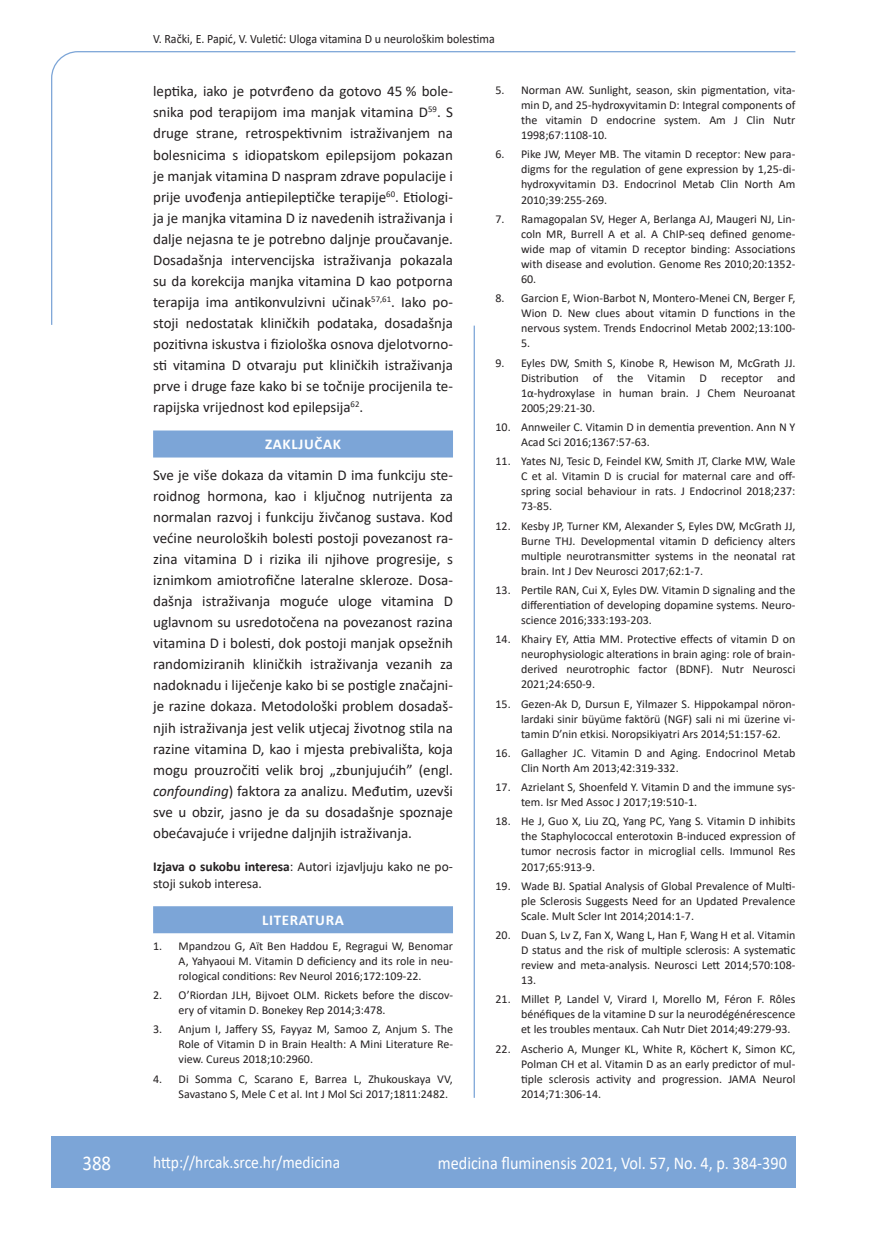
<style>
.page{position:relative;width:872px;height:1234px;background:#fff}
.page>*{position:absolute;margin:0;border:0;box-sizing:border-box;transform-origin:0 0}
.t1{font:21px "Calibri";color:#fff;scale:.9 1}
.t2{font:18px "Calibri";color:#fff;scale:.9 1}
.t3{font:17.25px "Calibri";color:#fff;scale:.9 1}
.osnovni_tekst{font:15px/21px "Calibri";color:#231f20;text-align:justify}
.naslov_ruler{font:700 15px "Calibri";letter-spacing:.04em;color:#fff}
.izjava{font:13.5px/16.5px "Calibri";color:#231f20}
.glava{font:12.75px "Calibri";color:#231f20;scale:.94 1}
.literatura{font:12px/15px "Calibri";color:#231f20;text-align:justify}
.s1{font-style:italic}
.s2{font-weight:700}
</style>
<div class="page">
<svg style="left:51px;top:51px;width:745px;height:274px"></svg>
<hr style="left:473px;top:325px;width:2px;height:772px;background:#7ca5d7">
<div style="left:51px;top:1135px;width:744px;height:51px;background:#7ca5d7"></div>
<div style="left:153px;top:430px;width:300px;height:27px;background:#7ca5d7"></div>
<div style="left:153px;top:906px;width:300px;height:27px;background:#7ca5d7"></div>
<p class="glava" style="left:153px;top:29px;width:365px">V. Rački, E. Papić, V. Vuletić: Uloga vitamina D u neurološkim bolestima</p>
<p class="osnovni_tekst" style="left:153px;top:80px;width:301px">leptika, iako je potvrđeno da gotovo 45 % bole&shy;snika pod terapijom ima manjak vitamina D<sup>59</sup>. S druge strane, retrospektivnim istraživanjem na bolesnicima s idiopatskom epilepsijom pokazan je manjak vitamina D naspram zdrave populacije i prije uvođenja antiepileptičke terapije<sup>60</sup>. Etiologi&shy;ja je manjka vitamina D iz navedenih istraživanja i dalje nejasna te je potrebno daljnje proučavanje.<br>Dosadašnja intervencijska istraživanja pokazala su da korekcija manjka vitamina D kao potporna terapija ima antikonvulzivni učinak<sup>57,61</sup>. Iako po&shy;stoji nedostatak kliničkih podataka, dosadašnja pozitivna iskustva i fiziološka osnova djelotvorno&shy;sti vitamina D otvaraju put kliničkih istraživanja prve i druge faze kako bi se točnije procijenila te&shy;rapijska vrijednost kod epilepsija<sup>62</sup>.</p>
<p class="naslov_ruler" style="left:265px;top:433px;width:77px">ZAKLJUČAK</p>
<p class="osnovni_tekst" style="left:153px;top:464px;width:301px">Sve je više dokaza da vitamin D ima funkciju ste&shy;roidnog hormona, kao i ključnog nutrijenta za normalan razvoj i funkciju živčanog sustava. Kod većine neuroloških bolesti postoji povezanost ra&shy;zina vitamina D i rizika ili njihove progresije, s iznimkom amiotrofične lateralne skleroze. Dosa&shy;dašnja istraživanja moguće uloge vitamina D uglavnom su usredotočena na povezanost razina vitamina D i bolesti, dok postoji manjak opsežnih randomiziranih kliničkih istraživanja vezanih za nadoknadu i liječenje kako bi se postigle značajni&shy;je razine dokaza. Metodološki problem dosadaš&shy;njih istraživanja jest velik utjecaj životnog stila na razine vitamina D, kao i mjesta prebivališta, koja mogu prouzročiti velik broj „zbunjujućih” (engl. <span class="s1">confounding</span>) faktora za analizu. Međutim, uzevši sve u obzir, jasno je da su dosadašnje spoznaje obećavajuće i vrijedne daljnjih istraživanja.</p>
<p class="izjava" style="left:153px;top:858px;width:301px"><span class="s2">Izjava o sukobu interesa</span>: Autori izjavljuju kako ne po&shy;stoji sukob interesa.</p>
<p class="naslov_ruler" style="left:262px;top:909px;width:83px">LITERATURA</p>
<p class="literatura" style="left:179px;top:937px;width:276px;text-indent:-26px">1. Mpandzou G, Aït Ben Haddou E, Regragui W, Benomar A, Yahyaoui M. Vitamin D deficiency and its role in neu&shy;rological conditions: Rev Neurol 2016;172:109-22.</p>
<p class="literatura" style="left:179px;top:986px;width:276px;text-indent:-26px">2. O’Riordan JLH, Bijvoet OLM. Rickets before the discov&shy;ery of vitamin D. Bonekey Rep 2014;3:478.</p>
<p class="literatura" style="left:179px;top:1021px;width:276px;text-indent:-26px">3. Anjum I, Jaffery SS, Fayyaz M, Samoo Z, Anjum S. The Role of Vitamin D in Brain Health: A Mini Literature Re&shy;view. Cureus 2018;10:2960.</p>
<p class="literatura" style="left:179px;top:1070px;width:276px;text-indent:-26px">4. Di Somma C, Scarano E, Barrea L, Zhukouskaya VV,<br>Savastano S, Mele C et al. Int J Mol Sci 2017;1811:2482.</p>
<p class="literatura" style="left:521px;top:82px;width:276px;text-indent:-26px">5. Norman AW. Sunlight, season, skin pigmentation, vita&shy;min D, and 25-hydroxyvitamin D: Integral components of the vitamin D endocrine system. Am J Clin Nutr 1998;67:1108-10.</p>
<p class="literatura" style="left:521px;top:147px;width:276px;text-indent:-26px">6. Pike JW, Meyer MB. The vitamin D receptor: New para&shy;digms for the regulation of gene expression by 1,25-di&shy;hydroxyvitamin D3. Endocrinol Metab Clin North Am 2010;39:255-269.</p>
<p class="literatura" style="left:521px;top:211px;width:276px;text-indent:-26px">7. Ramagopalan SV, Heger A, Berlanga AJ, Maugeri NJ, Lin&shy;coln MR, Burrell A et al. A ChIP-seq defined genome&shy;wide map of vitamin D receptor binding: Associations with disease and evolution. Genome Res 2010;20:1352- 60.</p>
<p class="literatura" style="left:521px;top:290px;width:276px;text-indent:-26px">8. Garcion E, Wion-Barbot N, Montero-Menei CN, Berger F, Wion D. New clues about vitamin D functions in the nervous system. Trends Endocrinol Metab 2002;13:100- 5.</p>
<p class="literatura" style="left:521px;top:354px;width:276px;text-indent:-26px">9. Eyles DW, Smith S, Kinobe R, Hewison M, McGrath JJ.<br>Distribution of the Vitamin D receptor and 1α-hydroxylase in human brain. J Chem Neuroanat 2005;29:21-30.</p>
<p class="literatura" style="left:521px;top:419px;width:276px;text-indent:-26px">10. Annweiler C. Vitamin D in dementia prevention. Ann N Y<br>Acad Sci 2016;1367:57-63.</p>
<p class="literatura" style="left:521px;top:453px;width:276px;text-indent:-26px">11. Yates NJ, Tesic D, Feindel KW, Smith JT, Clarke MW, Wale C et al. Vitamin D is crucial for maternal care and off&shy;spring social behaviour in rats. J Endocrinol 2018;237:<br>73-85.</p>
<p class="literatura" style="left:521px;top:517px;width:276px;text-indent:-26px">12. Kesby JP, Turner KM, Alexander S, Eyles DW, McGrath JJ, Burne THJ. Developmental vitamin D deficiency alters multiple neurotransmitter systems in the neonatal rat brain. Int J Dev Neurosci 2017;62:1-7.</p>
<p class="literatura" style="left:521px;top:582px;width:276px;text-indent:-26px">13. Pertile RAN, Cui X, Eyles DW. Vitamin D signaling and the differentiation of developing dopamine systems. Neuro&shy;science 2016;333:193-203.</p>
<p class="literatura" style="left:521px;top:631px;width:276px;text-indent:-26px">14. Khairy EY, Attia MM. Protective effects of vitamin D on neurophysiologic alterations in brain aging: role of brain&shy;derived neurotrophic factor (BDNF). Nutr Neurosci 2021;24:650-9.</p>
<p class="literatura" style="left:521px;top:695px;width:276px;text-indent:-26px">15. Gezen-Ak D, Dursun E, Yilmazer S. Hippokampal nöron&shy;lardaki sinir büyüme faktörü (NGF) sali ni mi üzerine vi&shy;tamin D’nin etkisi. Noropsikiyatri Ars 2014;51:157-62.</p>
<p class="literatura" style="left:521px;top:744px;width:276px;text-indent:-26px">16. Gallagher JC. Vitamin D and Aging. Endocrinol Metab<br>Clin North Am 2013;42:319-332.</p>
<p class="literatura" style="left:521px;top:779px;width:276px;text-indent:-26px">17. Azrielant S, Shoenfeld Y. Vitamin D and the immune sys&shy;tem. Isr Med Assoc J 2017;19:510-1.</p>
<p class="literatura" style="left:521px;top:813px;width:276px;text-indent:-26px">18. He J, Guo X, Liu ZQ, Yang PC, Yang S. Vitamin D inhibits the Staphylococcal enterotoxin B-induced expression of tumor necrosis factor in microglial cells. Immunol Res 2017;65:913-9.</p>
<p class="literatura" style="left:521px;top:877px;width:276px;text-indent:-26px">19. Wade BJ. Spatial Analysis of Global Prevalence of Multi&shy;ple Sclerosis Suggests Need for an Updated Prevalence Scale. Mult Scler Int 2014;2014:1-7.</p>
<p class="literatura" style="left:521px;top:927px;width:276px;text-indent:-26px">20. Duan S, Lv Z, Fan X, Wang L, Han F, Wang H et al. Vitamin D status and the risk of multiple sclerosis: A systematic review and meta-analysis. Neurosci Lett 2014;570:108- 13.</p>
<p class="literatura" style="left:521px;top:991px;width:276px;text-indent:-26px">21. Millet P, Landel V, Virard I, Morello M, Féron F. Rôles bénéfiques de la vitamine D sur la neurodégénérescence et les troubles mentaux. Cah Nutr Diet 2014;49:279-93.</p>
<p class="literatura" style="left:521px;top:1040px;width:276px;text-indent:-26px">22. Ascherio A, Munger KL, White R, Köchert K, Simon KC, Polman CH et al. Vitamin D as an early predictor of mul&shy;tiple sclerosis activity and progression. JAMA Neurol 2014;71:306-14.</p>
<p class="t1" style="left:82px;top:1147px;width:33px">388</p>
<p class="t3" style="left:153px;top:1149px;width:209px">http://hrcak.srce.hr/medicina</p>
<p class="t2" style="left:438px;top:1149px;width:389px">medicina fluminensis 2021, Vol. 57, No. 4, p. 384-390</p>
</div>
